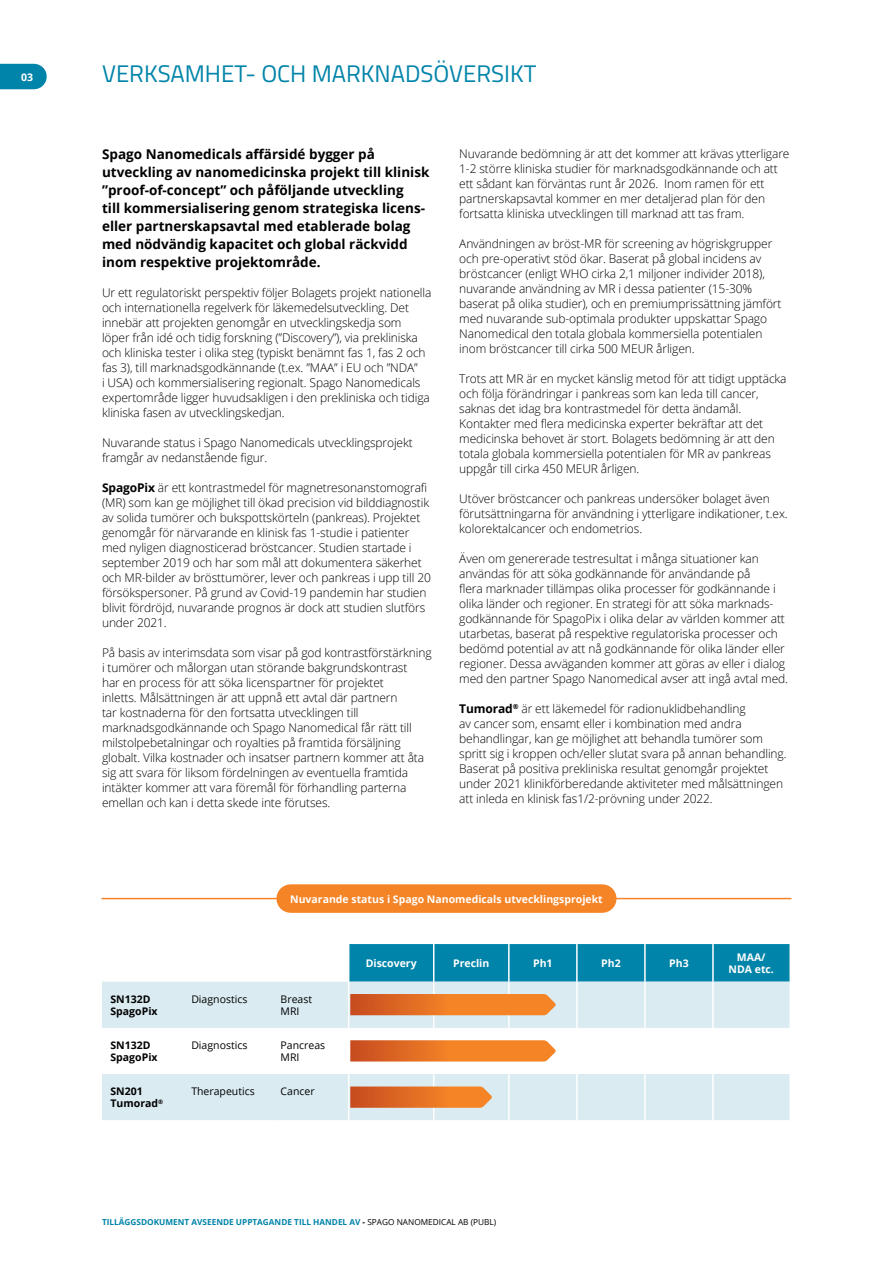
<style>
.page{position:relative;width:893px;height:1263px;background:#fff}
.page>*{position:absolute;margin:0;border:0;box-sizing:border-box;transform-origin:0 0}
.t1{font:24px "Titillium Web";color:#0084a9}
.t2{font:700 13.5px/18px "Open Sans";color:#000}
.t3{font:300 12px/15px "Open Sans";letter-spacing:-.01em;color:#000}
.t4{font:700 10.5px/12.6px "Open Sans";color:#fff;text-align:center}
.t5{font:10.5px/12.6px "Open Sans";color:#000}
.t6{font:700 10.5px/12.6px "Open Sans";color:#000}
.t7{font:700 8.25px "Open Sans";color:#0084a9}
.s1{font-weight:700}
.s2{color:#000}
.s3{font-weight:400;color:#000}
</style>
<div class="page">
<div style="left:0;top:64px;width:34px;height:25px;background:#0084a9"></div>
<hr style="left:102px;top:898px;width:689px;height:1px;background:#f58427">
<div style="left:291px;top:884px;width:311px;height:29px;background:#f58427"></div>
<div style="left:349px;top:944px;width:440px;height:38px;background:#0084a9"></div>
<svg style="left:102px;top:982px;width:687px;height:138px;fill:#daebf1"></svg>
<hr style="left:433px;top:944px;width:1px;height:38px;background:#fff">
<hr style="left:508px;top:944px;width:2px;height:38px;background:#fff">
<hr style="left:576px;top:944px;width:2px;height:38px;background:#fff">
<hr style="left:644px;top:944px;width:2px;height:38px;background:#fff">
<hr style="left:712px;top:944px;width:2px;height:38px;background:#fff">
<hr style="left:348px;top:982px;width:1px;height:46px;background:#fff">
<hr style="left:433px;top:982px;width:1px;height:46px;background:#fff">
<hr style="left:508px;top:982px;width:2px;height:46px;background:#fff">
<hr style="left:576px;top:982px;width:2px;height:46px;background:#fff">
<hr style="left:644px;top:982px;width:2px;height:46px;background:#fff">
<hr style="left:712px;top:982px;width:2px;height:46px;background:#fff">
<hr style="left:348px;top:1028px;width:1px;height:46px;background:#fff">
<hr style="left:433px;top:1028px;width:1px;height:46px;background:#fff">
<hr style="left:508px;top:1028px;width:2px;height:46px;background:#fff">
<hr style="left:576px;top:1028px;width:2px;height:46px;background:#fff">
<hr style="left:644px;top:1028px;width:2px;height:46px;background:#fff">
<hr style="left:712px;top:1028px;width:2px;height:46px;background:#fff">
<hr style="left:348px;top:1074px;width:1px;height:46px;background:#fff">
<hr style="left:433px;top:1074px;width:1px;height:46px;background:#fff">
<hr style="left:508px;top:1074px;width:2px;height:46px;background:#fff">
<hr style="left:576px;top:1074px;width:2px;height:46px;background:#fff">
<hr style="left:644px;top:1074px;width:2px;height:46px;background:#fff">
<hr style="left:712px;top:1074px;width:2px;height:46px;background:#fff">
<svg style="left:350px;top:994px;width:206px;height:21px;background:#e87829"></svg>
<svg style="left:350px;top:1040px;width:206px;height:21px;background:#e97a2c"></svg>
<svg style="left:350px;top:1086px;width:142px;height:22px;background:#e27731"></svg>
<p class="t4" style="left:21px;top:70px;width:13px">03</p>
<h1 class="t1" style="left:102px;top:56px;width:436px">VERKSAMHET- OCH MARKNADSÖVERSIKT</h1>
<p class="t2" style="left:102px;top:145px;width:329px">Spago Nanomedicals affärsidé bygger på utveckling av nanomedicinska projekt till klinisk ”proof-of-concept” och påföljande utveckling<br>till kommersialisering genom strategiska licens&shy;eller partnerskapsavtal med etablerade bolag med nödvändig kapacitet och global räckvidd inom respektive projektområde.</p>
<p class="t3" style="left:102px;top:285px;width:331px">Ur ett regulatoriskt perspektiv följer Bolagets projekt nationella och internationella regelverk för läkemedelsutveckling. Det innebär att projekten genomgår en utvecklingskedja som löper från idé och tidig forskning (”Discovery”), via prekliniska och kliniska tester i olika steg (typiskt benämnt fas 1, fas 2 och fas 3), till marknadsgodkännande (t.ex. ”MAA” i EU och ”NDA”<br>i USA) och kommersialisering regionalt. Spago Nanomedicals expertområde ligger huvudsakligen i den prekliniska och tidiga kliniska fasen av utvecklingskedjan.</p>
<p class="t3" style="left:102px;top:435px;width:312px">Nuvarande status i Spago Nanomedicals utvecklingsprojekt framgår av nedanstående figur.</p>
<p class="t3" style="left:102px;top:480px;width:330px"><span class="s1">SpagoPix</span> är ett kontrastmedel för magnetresonanstomografi (MR) som kan ge möjlighet till ökad precision vid bilddiagnostik av solida tumörer och bukspottskörteln (pankreas). Projektet genomgår för närvarande en klinisk fas 1-studie i patienter med nyligen diagnosticerad bröstcancer. Studien startade i september 2019 och har som mål att dokumentera säkerhet och MR-bilder av brösttumörer, lever och pankreas i upp till 20 försökspersoner. På grund av Covid-19 pandemin har studien blivit fördröjd, nuvarande prognos är dock att studien slutförs under 2021.</p>
<p class="t3" style="left:102px;top:645px;width:331px">På basis av interimsdata som visar på god kontrastförstärkning i tumörer och målorgan utan störande bakgrundskontrast<br>har en process för att söka licenspartner för projektet<br>inletts. Målsättningen är att uppnå ett avtal där partnern<br>tar kostnaderna för den fortsatta utvecklingen till marknadsgodkännande och Spago Nanomedical får rätt till milstolpebetalningar och royalties på framtida försäljning globalt. Vilka kostnader och insatser partnern kommer att åta sig att svara för liksom fördelningen av eventuella framtida intäkter kommer att vara föremål för förhandling parterna emellan och kan i detta skede inte förutses.</p>
<p class="t3" style="left:459px;top:146px;width:332px">Nuvarande bedömning är att det kommer att krävas ytterligare 1-2 större kliniska studier för marknadsgodkännande och att ett sådant kan förväntas runt år 2026. Inom ramen för ett partnerskapsavtal kommer en mer detaljerad plan för den fortsatta kliniska utvecklingen till marknad att tas fram.</p>
<p class="t3" style="left:459px;top:236px;width:324px">Användningen av bröst-MR för screening av högriskgrupper och pre-operativt stöd ökar. Baserat på global incidens av bröstcancer (enligt WHO cirka 2,1 miljoner individer 2018), nuvarande användning av MR i dessa patienter (15-30% baserat på olika studier), och en premiumprissättning jämfört med nuvarande sub-optimala produkter uppskattar Spago Nanomedical den totala globala kommersiella potentialen inom bröstcancer till cirka 500 MEUR årligen.</p>
<p class="t3" style="left:459px;top:371px;width:329px">Trots att MR är en mycket känslig metod för att tidigt upptäcka och följa förändringar i pankreas som kan leda till cancer, saknas det idag bra kontrastmedel för detta ändamål.<br>Kontakter med flera medicinska experter bekräftar att det medicinska behovet är stort. Bolagets bedömning är att den totala globala kommersiella potentialen för MR av pankreas uppgår till cirka 450 MEUR årligen.</p>
<p class="t3" style="left:459px;top:491px;width:330px">Utöver bröstcancer och pankreas undersöker bolaget även förutsättningarna för användning i ytterligare indikationer, t.ex. kolorektalcancer och endometrios.</p>
<p class="t3" style="left:459px;top:551px;width:330px">Även om genererade testresultat i många situationer kan användas för att söka godkännande för användande på<br>flera marknader tillämpas olika processer för godkännande i olika länder och regioner. En strategi för att söka marknads&shy;godkännande för SpagoPix i olika delar av världen kommer att utarbetas, baserat på respektive regulatoriska processer och bedömd potential av att nå godkännande för olika länder eller regioner. Dessa avväganden kommer att göras av eller i dialog med den partner Spago Nanomedical avser att ingå avtal med.</p>
<p class="t3" style="left:459px;top:701px;width:329px"><span class="s1">Tumorad</span><sup>®</sup> är ett läkemedel för radionuklidbehandling<br>av cancer som, ensamt eller i kombination med andra behandlingar, kan ge möjlighet att behandla tumörer som spritt sig i kroppen och/eller slutat svara på annan behandling.<br>Baserat på positiva prekliniska resultat genomgår projektet under 2021 klinikförberedande aktiviteter med målsättningen att inleda en klinisk fas1/2-prövning under 2022.</p>
<p class="t4" style="left:290px;top:892px;width:314px">Nuvarande status i Spago Nanomedicals utvecklingsprojekt</p>
<p class="t6" style="left:111px;top:992px;width:49px">SN132D<br>SpagoPix</p>
<p class="t5" style="left:191px;top:992px;width:58px">Diagnostics</p>
<p class="t5" style="left:281px;top:992px;width:33px">Breast<br>MRI</p>
<p class="t6" style="left:111px;top:1038px;width:49px">SN132D<br>SpagoPix</p>
<p class="t5" style="left:191px;top:1038px;width:58px">Diagnostics</p>
<p class="t5" style="left:281px;top:1038px;width:46px">Pancreas<br>MRI</p>
<p class="t6" style="left:111px;top:1084px;width:54px">SN201<br>Tumorad<sup>®</sup></p>
<p class="t5" style="left:191px;top:1084px;width:65px">Therapeutics</p>
<p class="t5" style="left:281px;top:1084px;width:36px">Cancer</p>
<p class="t4" style="left:366px;top:956px;width:53px">Discovery</p>
<p class="t4" style="left:453px;top:956px;width:38px">Preclin</p>
<p class="t4" style="left:533px;top:956px;width:21px">Ph1</p>
<p class="t4" style="left:601px;top:956px;width:21px">Ph2</p>
<p class="t4" style="left:669px;top:956px;width:21px">Ph3</p>
<p class="t4" style="left:728px;top:950px;width:47px">MAA/<br>NDA etc.</p>
<p class="t7" style="left:102px;top:1216px;width:396px">TILLÄGGSDOKUMENT AVSEENDE UPPTAGANDE TILL HANDEL AV <span class="s2">-</span> <span class="s3">SPAGO NANOMEDICAL AB (PUBL)</span></p>
</div>
